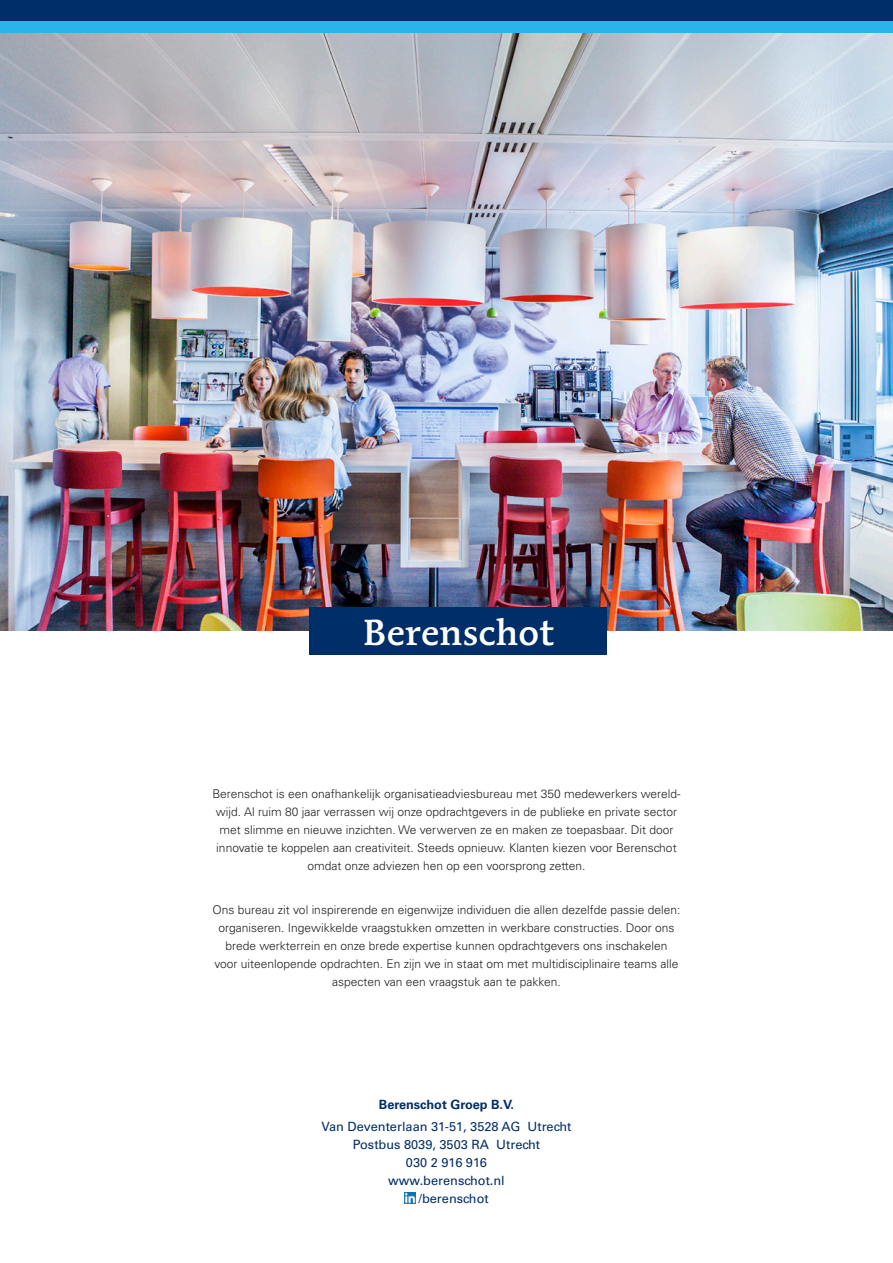
<style>
.page{position:relative;width:893px;height:1263px;background:#fff}
.page>*{position:absolute;margin:0;border:0;box-sizing:border-box;transform-origin:0 0}
.t1{font:500 36px "Mendoza Roman Std";letter-spacing:.01em;color:#fff}
.Kaderopsomming{font:12.75px "Univers LT Std";color:#002e68}
.Kaderopsomming-2{font:700 12.75px "Univers LT Std";color:#002e68}
.Kaderopsomming-3{font:300 12px/18px "Univers LT Std";color:#231f20;text-align:center}
</style>
<div class="page">
<img style="left:0;top:32px;width:893px;height:598px">
<div style="left:309px;top:608px;width:298px;height:47px;background:#002e68"></div>
<svg style="left:404px;top:1192px;width:11px;height:11px"></svg>
<div style="left:0;top:0;width:893px;height:21px;background:#002e68"></div>
<div style="left:0;top:21px;width:893px;height:11px;background:#2bb4e8"></div>
<p class="t1" style="left:363px;top:610px;width:191px">Berenschot</p>
<p class="Kaderopsomming-3" style="left:212px;top:784px;width:470px">Berenschot is een onafhankelijk organisatieadviesbureau met 350 medewerkers wereld&shy;wijd. Al ruim 80 jaar verrassen wij onze opdrachtgevers in de publieke en private sector met slimme en nieuwe inzichten. We verwerven ze en maken ze toepasbaar. Dit door innovatie te koppelen aan creativiteit. Steeds opnieuw. Klanten kiezen voor Berenschot omdat onze adviezen hen op een voorsprong zetten.</p>
<p class="Kaderopsomming-3" style="left:213px;top:901px;width:469px">Ons bureau zit vol inspirerende en eigenwijze individuen die allen dezelfde passie delen: organiseren. Ingewikkelde vraagstukken omzetten in werkbare constructies. Door ons brede werkterrein en onze brede expertise kunnen opdrachtgevers ons inschakelen voor uiteenlopende opdrachten. En zijn we in staat om met multidisciplinaire teams alle aspecten van een vraagstuk aan te pakken.</p>
<p class="Kaderopsomming-2" style="left:379px;top:1097px;width:137px">Berenschot Groep B.V.</p>
<p class="Kaderopsomming" style="left:321px;top:1119px;width:251px">Van Deventerlaan 31-51, 3528 AG Utrecht</p>
<p class="Kaderopsomming" style="left:353px;top:1137px;width:189px">Postbus 8039, 3503 RA Utrecht</p>
<p class="Kaderopsomming" style="left:406px;top:1155px;width:83px">030 2 916 916</p>
<p class="Kaderopsomming" style="left:388px;top:1173px;width:118px">www.berenschot.nl</p>
<p class="Kaderopsomming" style="left:419px;top:1191px;width:72px">/berenschot</p>
</div>
